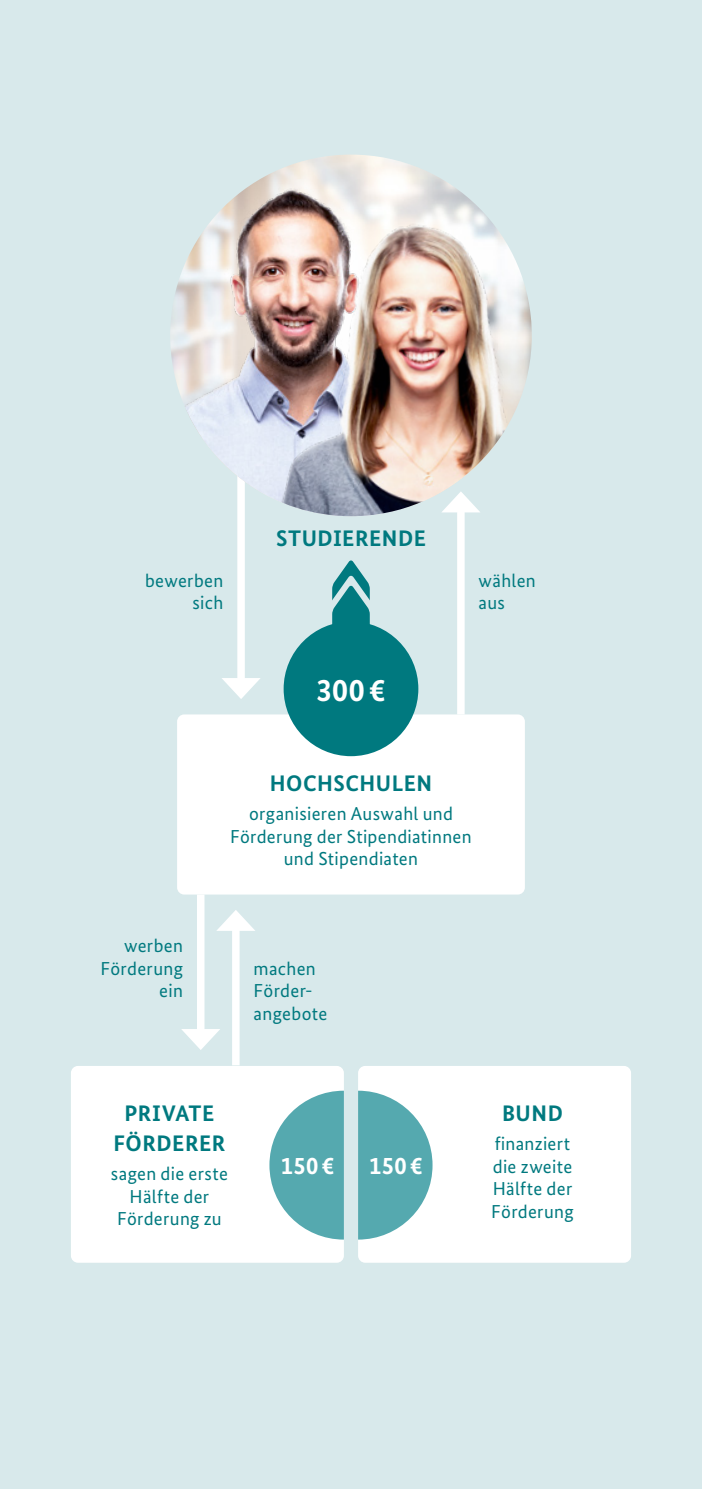
<style>
.page{position:relative;width:702px;height:1489px;background:#fff}
.page>*{position:absolute;margin:0;border:0;box-sizing:border-box;transform-origin:0 0}
.t1{font:700 32px "Bundes Sans";color:#fff}
.t2{font:700 24.5px "Bundes Sans";letter-spacing:.015em;color:#fff}
.t3{font:700 22.5px/30px "Bundes Sans";letter-spacing:.025em;color:#00797f;text-align:center}
.t4{font:18.75px/22.5px "Bundes Sans";letter-spacing:.015em;color:#00797f}
</style>
<div class="page">
<div style="left:0;top:0;width:702px;height:1488px;background:#d8e9eb"></div>
<svg style="left:332px;top:560px;width:38px;height:64px"></svg>
<div style="left:237px;top:449px;width:8px;height:236px;background:#fff"></div>
<svg style="left:222px;top:678px;width:38px;height:21px"></svg>
<div style="left:197px;top:894px;width:7px;height:142px;background:#fff"></div>
<svg style="left:181px;top:1028px;width:39px;height:22px"></svg>
<div style="left:232px;top:923px;width:7px;height:142px;background:#fff"></div>
<svg style="left:217px;top:910px;width:37px;height:20px"></svg>
<div style="left:177px;top:714px;width:348px;height:180px;background:#fff;border-radius:7px"></div>
<div style="left:71px;top:1065px;width:273px;height:197px;background:#fff;border-radius:7px"></div>
<svg style="left:269px;top:1090px;width:75px;height:149px"></svg>
<div style="left:358px;top:1065px;width:273px;height:197px;background:#fff;border-radius:7px"></div>
<svg style="left:358px;top:1090px;width:74px;height:149px"></svg>
<div style="left:283px;top:621px;width:135px;height:135px;background:#00797f;border-radius:50%"></div>
<div style="left:457px;top:505px;width:7px;height:209px;background:#fff"></div>
<img style="left:170px;top:187px;width:78px;height:329px">
<img style="left:248px;top:155px;width:283px;height:361px">
<p class="t4" style="left:145px;top:568px;width:80px;text-align:right">bewerben sich</p>
<p class="t3" style="left:276px;top:523px;width:151px">STUDIERENDE</p>
<h1 class="t1" style="left:316px;top:670px;width:71px">300€</h1>
<p class="t4" style="left:478px;top:568px;width:59px">wählen aus</p>
<p class="t4" style="left:101px;top:934px;width:84px;text-align:right">werben<br>Förderung ein</p>
<p class="t3" style="left:270px;top:767px;width:164px">HOCHSCHULEN</p>
<p class="t4" style="left:230px;top:802px;width:243px;text-align:center">organisieren Auswahl und<br>Förderung der Stipendiatinnen und Stipendiaten</p>
<p class="t4" style="left:254px;top:956px;width:75px">machen<br>Förder&shy;angebote</p>
<p class="t3" style="left:113px;top:1097px;width:113px">PRIVATE<br>FÖRDERER</p>
<p class="t4" style="left:111px;top:1162px;width:118px;text-align:center">sagen die erste<br>Hälfte der<br>Förderung zu</p>
<h2 class="t2" style="left:281px;top:1150px;width:55px">150€</h2>
<h2 class="t2" style="left:369px;top:1150px;width:55px">150€</h2>
<p class="t3" style="left:502px;top:1097px;width:62px">BUND</p>
<p class="t4" style="left:491px;top:1132px;width:84px">finanziert die zweite<br>Hälfte der<br>Förderung</p>
</div>
